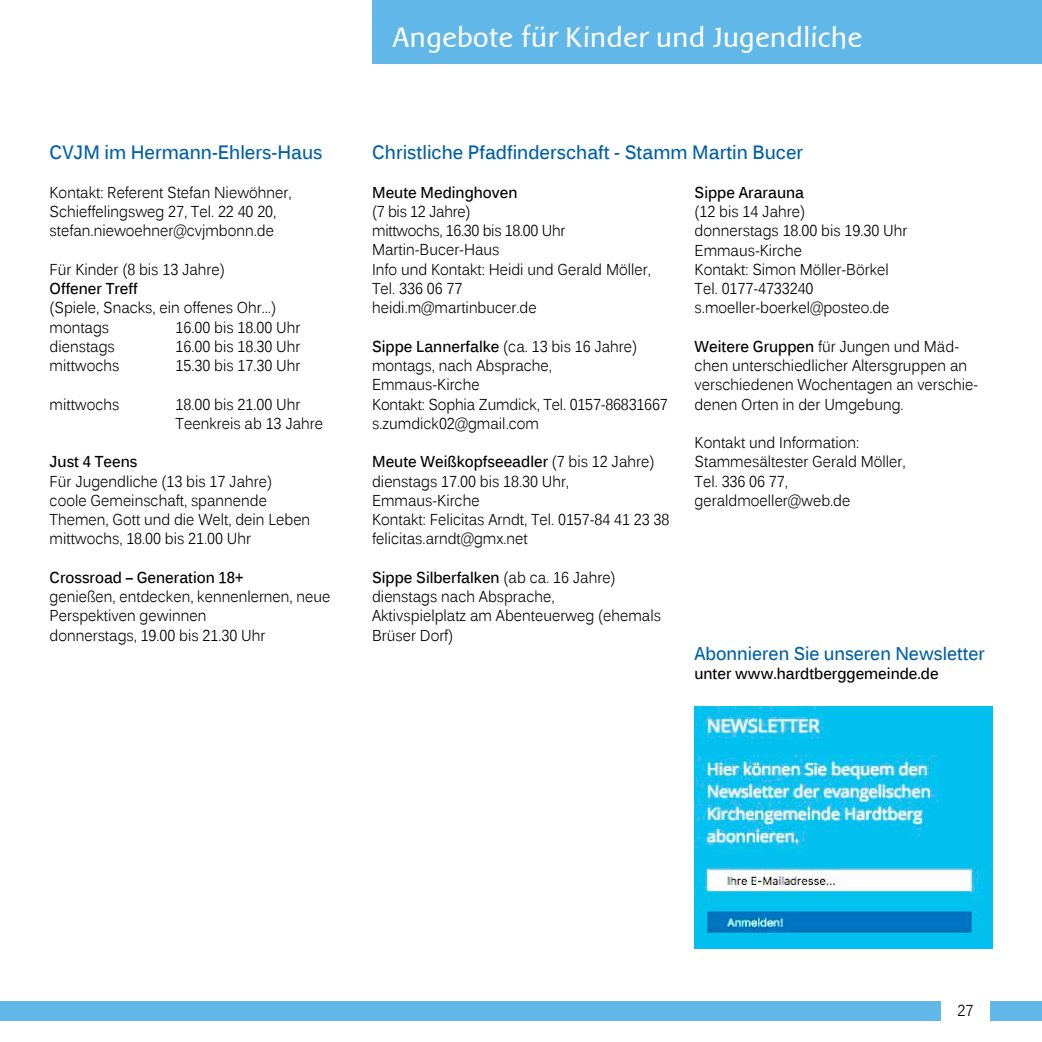
<style>
.page{position:relative;width:1042px;height:1042px;background:#fff}
.page>*{position:absolute;margin:0;border:0;box-sizing:border-box;transform-origin:0 0}
.t1{font:29.05px "Baar Sophia";color:#fff;scale:1.09 1}
.t2{font:700 19.25px "Kalinga";color:#0061a7;scale:.9 1}
.t3{font:700 18.38px "Kalinga";color:#0061a7;scale:.9 1}
.t4{font:15.75px/19.2px "Kalinga";color:#000;scale:.9 1}
.t5{font:700 15.75px "Kalinga";color:#000;scale:.9 1}
.s1{font-weight:700}
</style>
<div class="page">
<div style="left:0;top:1001px;width:1042px;height:19px;background:#61b8e8"></div>
<div style="left:372px;top:0;width:670px;height:63px;background:#61b8e8"></div>
<div style="left:941px;top:1000px;width:48px;height:31px;background:#fff"></div>
<img style="left:694px;top:707px;width:298px;height:242px">
<p class="t2" style="left:50px;top:140px;width:305px">CVJM im Hermann-Ehlers-Haus</p>
<p class="t4" style="left:50px;top:184px;width:270px">Kontakt: Referent Stefan Niewöhner,<br>Schieffelingsweg 27, Tel. 22 40 20, stefan.niewoehner@cvjmbonn.de</p>
<p class="t4" style="left:50px;top:261px;width:196px">Für Kinder (8 bis 13 Jahre)</p>
<p class="t5" style="left:50px;top:278px;width:99px">Offener Treff</p>
<p class="t4" style="left:50px;top:300px;width:253px">(Spiele, Snacks, ein offenes Ohr...) montags</p>
<p class="t4" style="left:176px;top:319px;width:140px">16.00 bis 18.00 Uhr</p>
<p class="t4" style="left:50px;top:338px;width:74px">dienstags</p>
<p class="t4" style="left:176px;top:338px;width:140px">16.00 bis 18.30 Uhr</p>
<p class="t4" style="left:50px;top:357px;width:79px">mittwochs</p>
<p class="t4" style="left:176px;top:357px;width:140px">15.30 bis 17.30 Uhr</p>
<p class="t4" style="left:50px;top:396px;width:79px">mittwochs</p>
<p class="t4" style="left:176px;top:396px;width:165px">18.00 bis 21.00 Uhr<br>Teenkreis ab 13 Jahre</p>
<p class="t5" style="left:50px;top:451px;width:99px">Just 4 Teens</p>
<p class="t4" style="left:50px;top:473px;width:291px">Für Jugendliche (13 bis 17 Jahre) coole Gemeinschaft, spannende Themen, Gott und die Welt, dein Leben mittwochs, 18.00 bis 21.00 Uhr</p>
<p class="t5" style="left:50px;top:567px;width:217px">Crossroad – Generation 18+</p>
<p class="t4" style="left:50px;top:588px;width:313px">genießen, entdecken, kennenlernen, neue<br>Perspektiven gewinnen<br>donnerstags, 19.00 bis 21.30 Uhr</p>
<h1 class="t1" style="left:393px;top:22px;width:433px">Angebote für Kinder und Jugendliche</h1>
<p class="t2" style="left:372px;top:140px;width:480px">Christliche Pfadfinderschaft - Stamm Martin Bucer</p>
<p class="t5" style="left:372px;top:182px;width:163px">Meute Medinghoven</p>
<p class="t4" style="left:372px;top:203px;width:311px">(7 bis 12 Jahre)<br>mittwochs, 16.30 bis 18.00 Uhr<br>Martin-Bucer-Haus<br>Info und Kontakt: Heidi und Gerald Möller,<br>Tel. 336 06 77<br>heidi.m@martinbucer.de</p>
<p class="t4" style="left:372px;top:338px;width:330px"><span class="s1">Sippe Lannerfalke</span> (ca. 13 bis 16 Jahre) montags, nach Absprache,<br>Emmaus-Kirche<br>Kontakt: Sophia Zumdick, Tel. 0157-86831667 s.zumdick02@gmail.com</p>
<p class="t4" style="left:372px;top:454px;width:332px"><span class="s1">Meute Weißkopfseeadler</span> (7 bis 12 Jahre) dienstags 17.00 bis 18.30 Uhr,<br>Emmaus-Kirche<br>Kontakt: Felicitas Arndt, Tel. 0157-84 41 23 38 felicitas.arndt@gmx.net</p>
<p class="t4" style="left:372px;top:569px;width:322px"><span class="s1">Sippe Silberfalken</span> (ab ca. 16 Jahre) dienstags nach Absprache,<br>Aktivspielplatz am Abenteuerweg (ehemals<br>Brüser Dorf)</p>
<p class="t5" style="left:694px;top:182px;width:123px">Sippe Ararauna</p>
<p class="t4" style="left:694px;top:203px;width:238px">(12 bis 14 Jahre)<br>donnerstags 18.00 bis 19.30 Uhr<br>Emmaus-Kirche<br>Kontakt: Simon Möller-Börkel<br>Tel. 0177-4733240 s.moeller-boerkel@posteo.de</p>
<p class="t4" style="left:694px;top:338px;width:317px"><span class="s1">Weitere Gruppen</span> für Jungen und Mäd&shy;chen unterschiedlicher Altersgruppen an verschiedenen Wochentagen an verschie&shy;denen Orten in der Umgebung.</p>
<p class="t4" style="left:694px;top:434px;width:236px">Kontakt und Information:<br>Stammesältester Gerald Möller,<br>Tel. 336 06 77, geraldmoeller@web.de</p>
<p class="t3" style="left:694px;top:641px;width:324px">Abonnieren Sie unseren Newsletter</p>
<p class="t5" style="left:694px;top:663px;width:273px">unter www.hardtberggemeinde.de</p>
<p class="t4" style="left:957px;top:1002px;width:19px">27</p>
</div>
